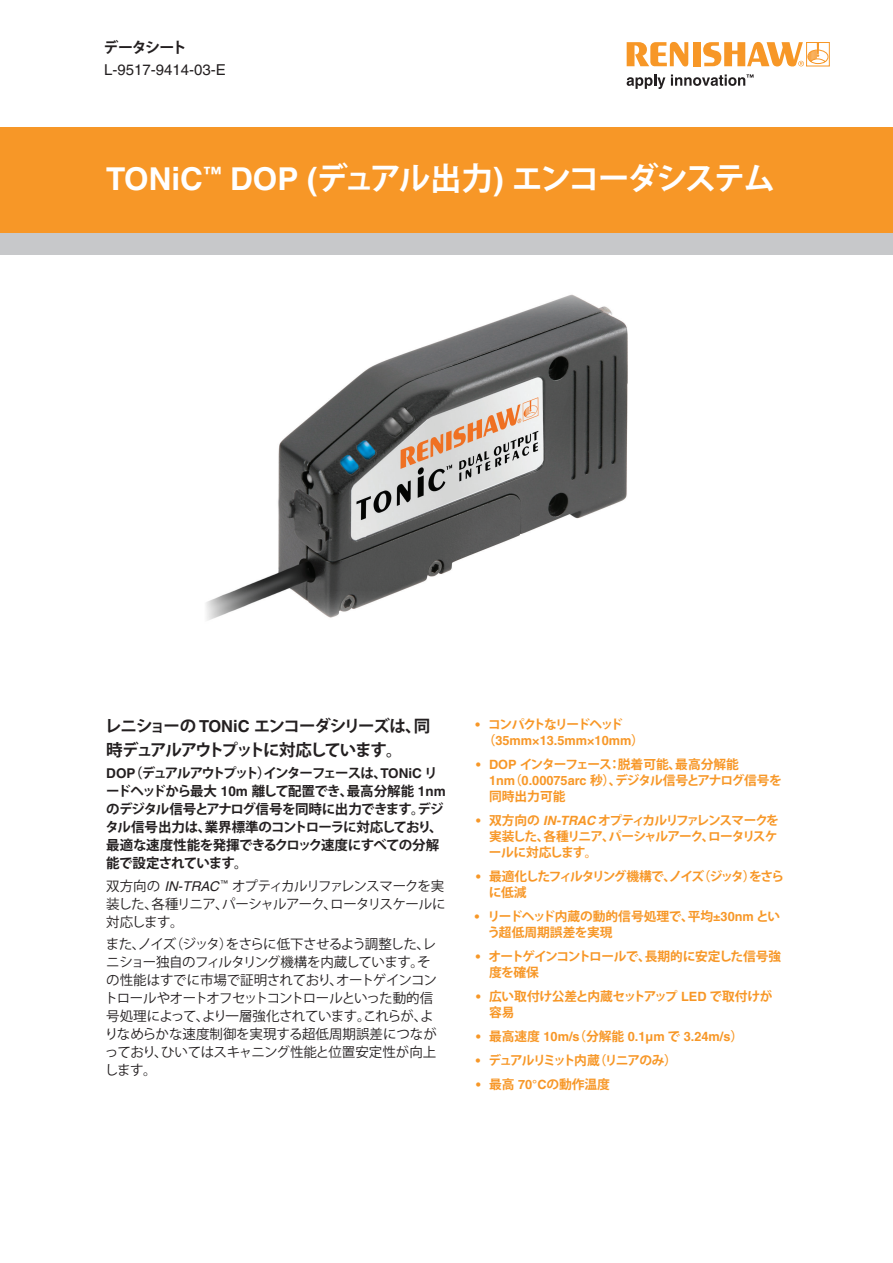
<style>
.page{position:relative;width:893px;height:1263px;background:#fff}
.page>*{position:absolute;margin:0;border:0;box-sizing:border-box;transform-origin:0 0}
.Document_title_24{font:700 31.5px "Koz Go Std";letter-spacing:-.08em;color:#fff}
.Page_1_-_Para_1__11{font:700 16.5px/24px "Koz Go Std";letter-spacing:-.09em;color:#231f20}
.B_Heading__10_12__Ro{font:15px "Helvetica LT Pro";color:#231f20}
.Running_head_and_hea{font:700 15px "Koz Go Std";letter-spacing:-.08em;color:#231f20}
.Body_text_-_main__9{font:13.5px/18px "Koz Go Std";letter-spacing:-.04em;color:#231f20;text-align:justify}
.Page_1_-_Para_2___9{font:700 13.5px/18px "Koz Go Std";letter-spacing:-.06em;color:#231f20}
.t1{font:700 12.75px/15.8px "Koz Go Std";letter-spacing:-.085em;color:#f79727}
.t2{font:700 12.75px/15.8px "Koz Go Std";letter-spacing:-.03em;color:#f79727}
.t3{font:700 12.75px/15.8px "Helvetica LT Pro";color:#f79727}
.t4{font:700 12.75px/15.8px "Koz Go Std";letter-spacing:-.06em;color:#f79727}
.t5{font:700 12.75px/15.8px "Koz Go Std";letter-spacing:-.005em;color:#f79727}
.t6{font:700 12.75px/15.8px "Koz Go Std";letter-spacing:-.105em;color:#f79727}
.t7{font:700 12.75px/15.8px "Koz Go Std";letter-spacing:-.025em;color:#f79727}
.t8{font:700 12.75px "Koz Go Std";letter-spacing:-.12em;color:#f79727}
.s1{font-family:"Helvetica LT Pro"}
.s2{font-family:"Helvetica LT Pro";font-style:italic}
.s3{font-family:"Koz Go Std"}
</style>
<div class="page">
<svg style="left:627px;top:42px;width:61px;height:24px"></svg>
<div style="left:693px;top:42px;width:7px;height:24px;background:#f79727"></div>
<svg style="left:627px;top:75px;width:38px;height:14px"></svg>
<div style="left:806px;top:42px;width:24px;height:24px;border:1px solid #f79727"></div>
<svg style="left:703px;top:42px;width:126px;height:24px"></svg>
<svg style="left:671px;top:74px;width:83px;height:12px"></svg>
<div style="left:0;top:127px;width:893px;height:106px;background:#f79727"></div>
<div style="left:0;top:233px;width:893px;height:22px;background:#c7c8ca"></div>
<img style="left:206px;top:294px;width:422px;height:327px">
<p class="Running_head_and_hea" style="left:104px;top:37px;width:85px">データシート</p>
<p class="B_Heading__10_12__Ro" style="left:104px;top:61px;width:123px">L-9517-9414-03-E</p>
<p class="Document_title_24" style="left:106px;top:158px;width:670px"><span class="s1">TONiC</span><sup>™</sup> <span class="s1">DOP (</span>デュアル出力<span class="s1">)</span> エンコーダシステム</p>
<p class="Page_1_-_Para_1__11" style="left:105px;top:715px;width:327px">レニショーの <span class="s1">TONiC</span> エンコーダシリーズは、同時デュアルアウトプットに対応しています。</p>
<p class="Page_1_-_Para_2___9" style="left:105px;top:764px;width:342px"><span class="s1">DOP</span>（デュアルアウトプット）インターフェースは、<span class="s1">TONiC</span> リードヘッドから最大 <span class="s1">10m</span> 離して配置でき、最高分解能 <span class="s1">1nm</span>のデジタル信号とアナログ信号を同時に出力できます。デジタル信号出力は、業界標準のコントローラに対応しており、最適な速度性能を発揮できるクロック速度にすべての分解能で設定されています。</p>
<p class="Body_text_-_main__9" style="left:106px;top:877px;width:341px">双方向の <span class="s2">IN-TRAC</span> <sup>™</sup> オプティカルリファレンスマークを実装した、各種リニア、パーシャルアーク、ロータリスケールに対応します。</p>
<p class="Body_text_-_main__9" style="left:104px;top:935px;width:334px;text-align:left">また、ノイズ（ジッタ）をさらに低下させるよう調整した、レニショー独自のフィルタリング機構を内蔵しています。その性能はすでに市場で証明されており、オートゲインコントロールやオートオフセットコントロールといった動的信号処理によって、より一層強化されています。これらが、よりなめらかな速度制御を実現する超低周期誤差につながっており、ひいてはスキャニング性能と位置安定性が向上します。</p>
<p class="t3" style="left:483px;top:717px;width:163px;text-indent:-7px">• <span class="s3">コンパクトなリードヘッド（</span>35mm×13.5mm×10mm<span class="s3">）</span></p>
<p class="t2" style="left:489px;top:757px;width:294px;text-indent:-13px"><span class="s1">• DOP</span> インターフェース：脱着可能、最高分解能<br><span class="s1">1nm</span>（<span class="s1">0.00075arc</span> 秒）、デジタル信号とアナログ信号を同時出力可能</p>
<p class="t1" style="left:489px;top:813px;width:292px;text-indent:-13px"><span class="s1">•</span> 双方向の <span class="s2">IN-TRAC</span> オプティカルリファレンスマークを実装した、各種リニア、パーシャルアーク、ロータリスケールに対応します。</p>
<p class="t6" style="left:489px;top:869px;width:297px;text-indent:-13px"><span class="s1">•</span> 最適化したフィルタリング機構で、ノイズ（ジッタ）をさらに低減</p>
<p class="t5" style="left:488px;top:909px;width:294px;text-indent:-13px"><span class="s1">•</span> リードヘッド内蔵の動的信号処理で、平均<span class="s1">±30nm</span> という超低周期誤差を実現</p>
<p class="t4" style="left:489px;top:949px;width:294px;text-indent:-13px"><span class="s1">•</span> オートゲインコントロールで、長期的に安定した信号強度を確保</p>
<p class="t7" style="left:489px;top:989px;width:285px;text-indent:-13px"><span class="s1">•</span> 広い取付け公差と内蔵セットアップ <span class="s1">LED</span> で取付けが容易</p>
<p class="t3" style="left:476px;top:1028px;width:268px">• <span class="s3">最高速度</span> 10m/s<span class="s3">（分解能</span> 0.1µm <span class="s3">で</span> 3.24m/s<span class="s3">）</span></p>
<p class="t8" style="left:476px;top:1052px;width:203px"><span class="s1">•</span> デュアルリミット内蔵（リニアのみ）</p>
<p class="t4" style="left:476px;top:1078px;width:135px"><span class="s1">•</span> 最高 <span class="s1">70°C</span>の動作温度</p>
</div>
